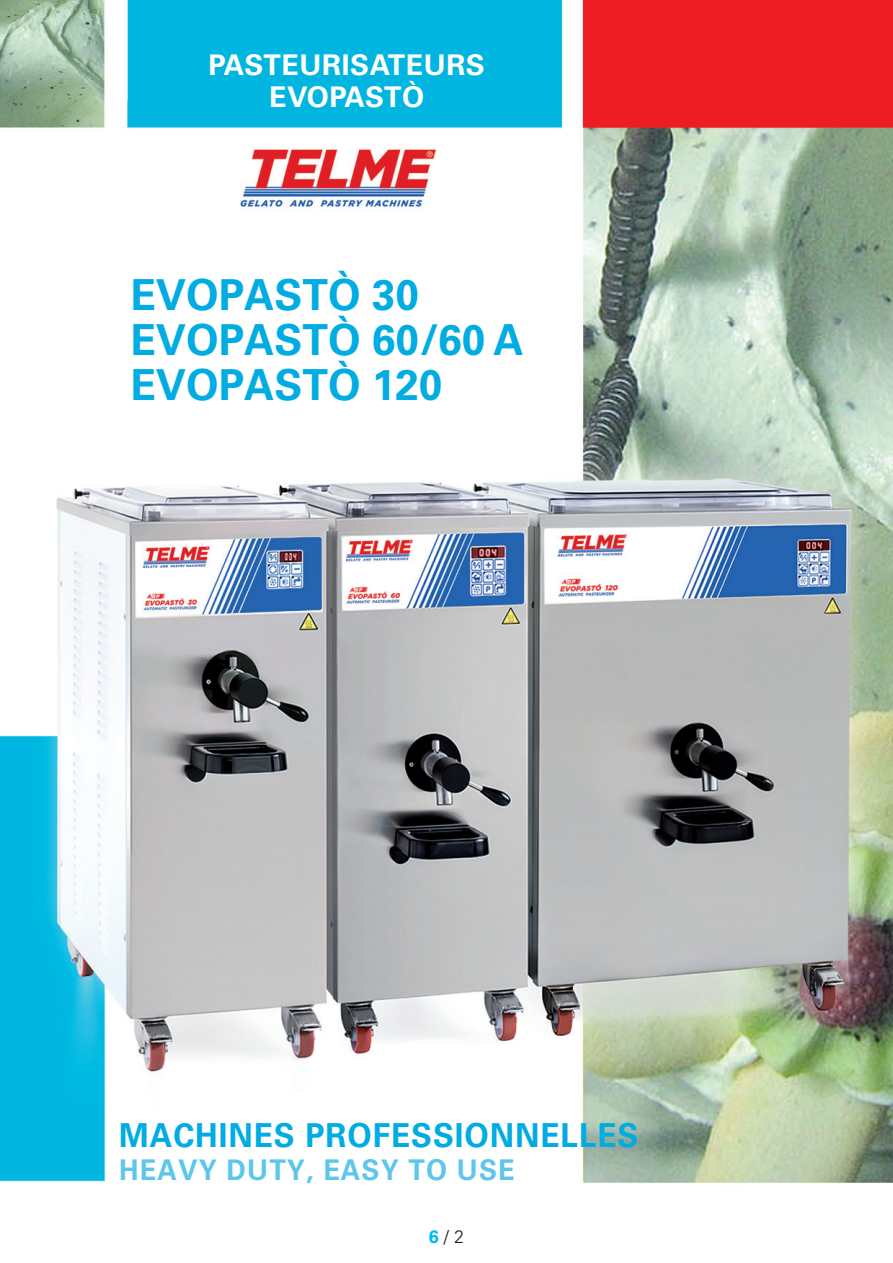
<style>
.page{position:relative;width:893px;height:1263px;background:#fff}
.page>*{position:absolute;margin:0;border:0;box-sizing:border-box;transform-origin:0 0}
.t1{font:700 42.75px "Univers";color:#00ace1}
.t2{font:700 33px "Univers";letter-spacing:.03em;color:#00ace1;scale:.95 1}
.t3{font:700 28.5px "Univers";letter-spacing:.04em;color:#5ec6eb;scale:.95 1}
.t4{font:700 28.5px "Univers";letter-spacing:.02em;color:#fff}
.t5{font:700 28.5px "Univers";color:#fff}
.t6{font:300 18px "Univers";color:#231f20}
.s1{font-weight:700;color:#00baf1}
</style>
<div class="page">
<img style="left:0;top:0;width:893px;height:1183px">
<p class="t4" style="left:209px;top:49px;width:278px">PASTEURISATEURS</p>
<p class="t5" style="left:269px;top:80px;width:157px">EVOPASTÒ</p>
<p class="t1" style="left:130px;top:270px;width:290px">EVOPASTÒ 30</p>
<p class="t1" style="left:130px;top:315px;width:395px">EVOPASTÒ 60/60 A</p>
<p class="t1" style="left:130px;top:360px;width:313px">EVOPASTÒ 120</p>
<p class="t2" style="left:119px;top:1116px;width:548px">MACHINES PROFESSIONNELLES</p>
<p class="t3" style="left:119px;top:1153px;width:418px">HEAVY DUTY, EASY TO USE</p>
<p class="t6" style="left:429px;top:1226px;width:37px"><span class="s1">6</span> / 2</p>
</div>
